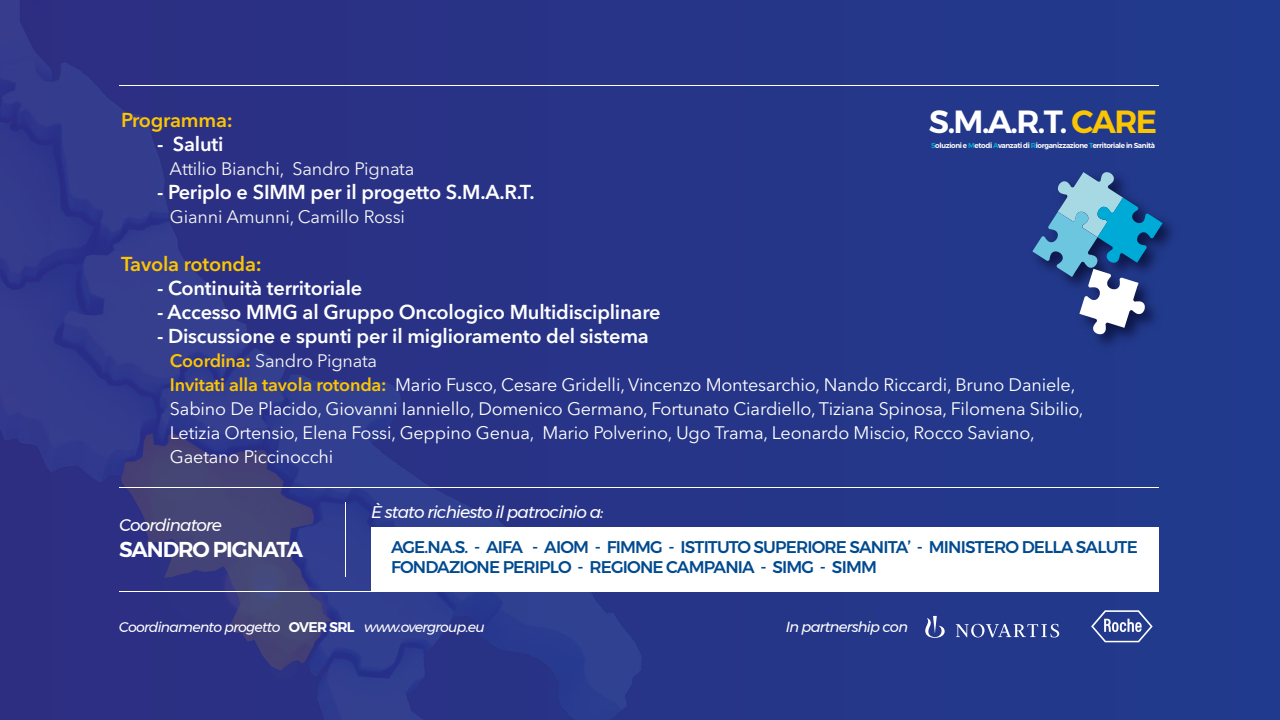
<style>
.page{position:relative;width:1280px;height:720px;background:#23388a}
.page>*{position:absolute;margin:0;border:0;box-sizing:border-box;transform-origin:0 0}
.t1{font:600 31.9px "Montserrat";color:#fff}
.t2{font:600 21.5px "Montserrat";letter-spacing:-.05em;color:#fff}
.t3{font:600 20px "Avenir Next LT Pro";letter-spacing:-.01em;color:#fff}
.t4{font:600 20px "Avenir Next LT Pro";letter-spacing:-.01em;color:#fbc502}
.t5{font:18px/24px "Avenir Next LT Pro";letter-spacing:-.01em;color:#fff}
.t6{font:18px "Avenir Next LT Pro";letter-spacing:-.01em;color:#f5f5f5}
.t7{font:500 16.9px/20.3px "Montserrat";letter-spacing:-.05em;color:#004a90}
.t8{font:italic 16.9px "Montserrat";letter-spacing:-.05em;color:#fff}
.t9{font:italic 14.6px "Montserrat";letter-spacing:-.05em;color:#fff}
.t10{font:italic 14px "Montserrat";letter-spacing:-.05em;color:#fff}
.t11{font:600 7.2px "Montserrat";letter-spacing:-.05em;color:#fff}
.s1{color:#fbc502}
.s2{font-weight:600;color:#fbc502}
.s3{color:#f5f5f5}
.s4{color:#00aad7}
.s5{font-weight:600;font-style:normal}
</style>
<div class="page">
<img style="left:0;top:0;width:642px;height:720px">
<svg style="left:136px;top:671px;width:195px;height:10px"></svg>
<svg style="left:122px;top:433px;width:210px;height:238px"></svg>
<svg style="left:1091px;top:610px;width:62px;height:32px"></svg>
<svg style="left:925px;top:616px;width:134px;height:22px"></svg>
<hr style="left:119px;top:487px;width:1040px;height:1px;background:#fff">
<hr style="left:119px;top:85px;width:1040px;height:1px;background:#fff">
<hr style="left:119px;top:591px;width:1040px;height:1px;background:#fff">
<svg style="left:1032px;top:172px;width:131px;height:163px"></svg>
<hr style="left:345px;top:502px;width:1px;height:75px;background:#fff">
<div style="left:371px;top:527px;width:788px;height:64px;background:#fff"></div>
<h1 class="t1" style="left:929px;top:97px;width:230px">S.M.A.R.T. <span class="s1">CARE</span></h1>
<p class="t4" style="left:121px;top:108px;width:113px">Programma:</p>
<p class="t3" style="left:157px;top:132px;width:68px">- Saluti</p>
<p class="t6" style="left:170px;top:158px;width:246px">Attilio Bianchi, Sandro Pignata</p>
<p class="t3" style="left:157px;top:180px;width:379px">- Periplo e SIMM per il progetto S.M.A.R.T.</p>
<p class="t6" style="left:170px;top:206px;width:237px">Gianni Amunni, Camillo Rossi</p>
<p class="t4" style="left:121px;top:252px;width:142px">Tavola rotonda:</p>
<p class="t3" style="left:157px;top:276px;width:207px">- Continuità territoriale</p>
<p class="t3" style="left:157px;top:300px;width:505px">- Accesso MMG al Gruppo Oncologico Multidisciplinare</p>
<p class="t3" style="left:157px;top:324px;width:493px">- Discussione e spunti per il miglioramento del sistema</p>
<p class="t5" style="left:170px;top:349px;width:915px"><span class="s2">Coordina:</span> <span class="s3">Sandro Pignata<br></span><span class="s2">Invitati alla tavola rotonda:</span> Mario Fusco, Cesare Gridelli, Vincenzo Montesarchio, Nando Riccardi, Bruno Daniele, Sabino De Placido, Giovanni Ianniello, Domenico Germano, Fortunato Ciardiello, Tiziana Spinosa, Filomena Sibilio, Letizia Ortensio, Elena Fossi, Geppino Genua, Mario Polverino, Ugo Trama, Leonardo Miscio, Rocco Saviano, Gaetano Piccinocchi</p>
<p class="t11" style="left:931px;top:140px;width:226px"><span class="s4">S</span>oluzioni e <span class="s4">M</span>etodi <span class="s4">A</span>vanzati di <span class="s4">R</span>iorganizzazione <span class="s4">T</span>erritoriale in Sanità</p>
<p class="t8" style="left:119px;top:512px;width:104px">Coordinatore</p>
<p class="t2" style="left:119px;top:532px;width:186px">SANDRO PIGNATA</p>
<p class="t8" style="left:371px;top:499px;width:234px">È stato richiesto il patrocinio a:</p>
<p class="t7" style="left:391px;top:537px;width:748px">AGE.NA.S. - AIFA - AIOM - FIMMG - ISTITUTO SUPERIORE SANITA’ - MINISTERO DELLA SALUTE<br>FONDAZIONE PERIPLO - REGIONE CAMPANIA - SIMG - SIMM</p>
<p class="t10" style="left:119px;top:616px;width:368px">Coordinamento progetto <span class="s5">OVER SRL</span> www.overgroup.eu</p>
<p class="t9" style="left:786px;top:616px;width:124px">In partnership con</p>
</div>
